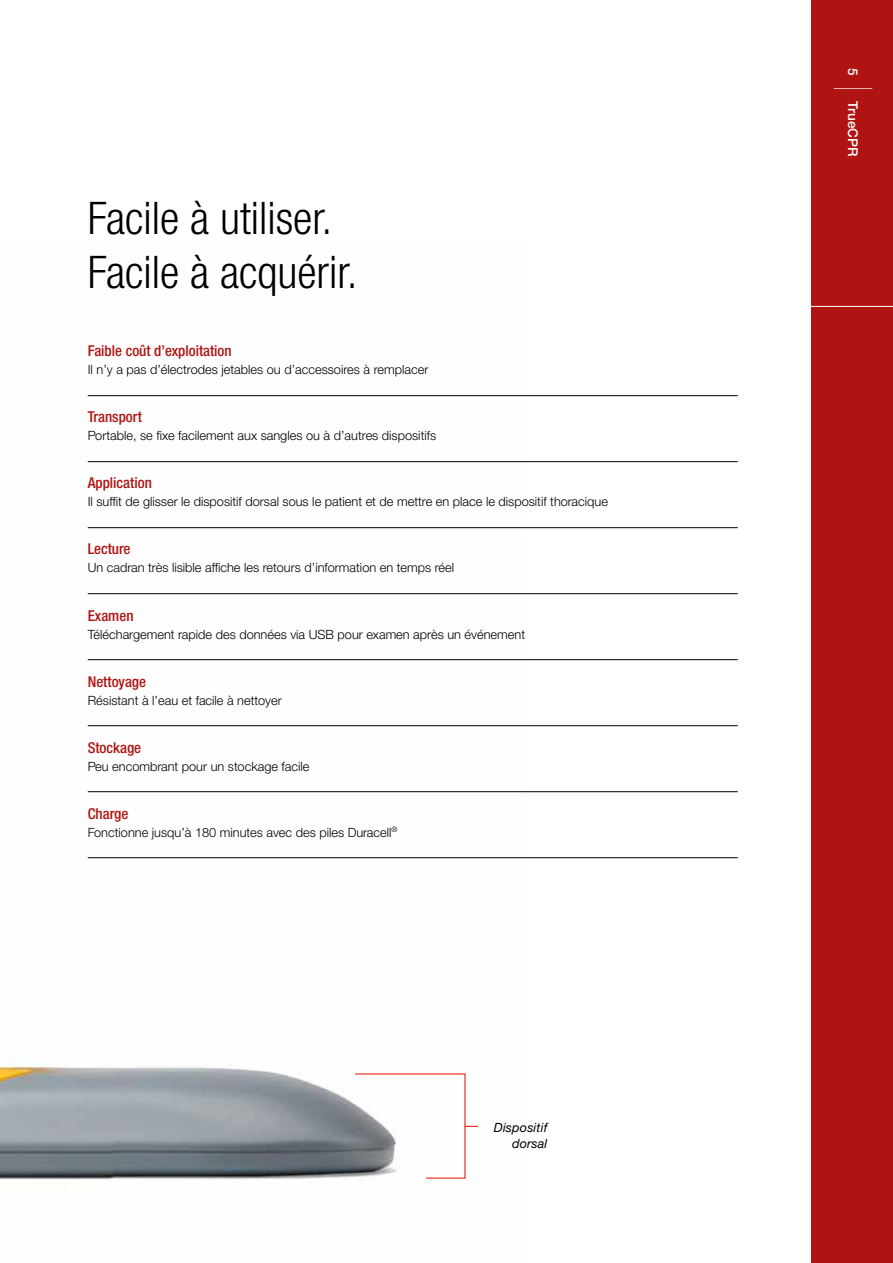
<style>
.page{position:relative;width:893px;height:1263px;background:#fff}
.page>*{position:absolute;margin:0;border:0;box-sizing:border-box;transform-origin:0 0}
.t1{font:300 condensed 45px/54px "Helvetica Neue LTW1 G";color:#000}
.t2{font:300 38.4px "Helvetica Neue LTW1 G";color:#fff;scale:.33 1}
.t3{font:500 condensed 15px "Helvetica Neue LTW1 G";color:#af1413}
.t4{font:500 13.5px "Helvetica Neue LTW1 G";letter-spacing:.01em;color:#fff}
.t5{font:300 12.75px "Helvetica Neue LTW1 G";color:#000}
.t6{font:italic 12.75px/16.5px "Helvetica Neue LTW1 G";letter-spacing:.01em;color:#000;text-align:right}
</style>
<div class="page">
<img style="left:0;top:395px;width:523px;height:785px">
<hr style="left:88px;top:395px;width:650px;height:1px;background:#000">
<hr style="left:88px;top:461px;width:650px;height:1px;background:#000">
<hr style="left:88px;top:527px;width:650px;height:1px;background:#000">
<hr style="left:88px;top:593px;width:650px;height:1px;background:#000">
<hr style="left:88px;top:659px;width:650px;height:1px;background:#000">
<hr style="left:88px;top:725px;width:650px;height:1px;background:#000">
<hr style="left:88px;top:791px;width:650px;height:1px;background:#000">
<hr style="left:88px;top:857px;width:650px;height:1px;background:#000">
<svg style="left:354px;top:1073px;width:124px;height:106px"></svg>
<div style="left:812px;top:0;width:81px;height:1263px;background:#af1413"></div>
<hr style="left:794px;top:306px;width:99px;height:1px;background:#fff">
<h1 class="t1" style="left:88px;top:191px;width:271px">Facile à utiliser.<br>Facile à acquérir.</h1>
<p class="t3" style="left:88px;top:342px;width:146px">Faible coût d’exploitation</p>
<p class="t5" style="left:88px;top:362px;width:342px">Il n’y a pas d’électrodes jetables ou d’accessoires à remplacer</p>
<p class="t3" style="left:88px;top:408px;width:56px">Transport</p>
<p class="t5" style="left:88px;top:428px;width:350px">Portable, se fixe facilement aux sangles ou à d’autres dispositifs</p>
<p class="t3" style="left:88px;top:474px;width:66px">Application</p>
<p class="t5" style="left:88px;top:494px;width:522px">Il suffit de glisser le dispositif dorsal sous le patient et de mettre en place le dispositif thoracique</p>
<p class="t3" style="left:88px;top:540px;width:44px">Lecture</p>
<p class="t5" style="left:88px;top:560px;width:368px">Un cadran très lisible affiche les retours d’information en temps réel</p>
<p class="t3" style="left:88px;top:606px;width:47px">Examen</p>
<p class="t5" style="left:88px;top:626px;width:439px">Téléchargement rapide des données via USB pour examen après un événement</p>
<p class="t3" style="left:88px;top:672px;width:60px">Nettoyage</p>
<p class="t5" style="left:88px;top:692px;width:195px">Résistant à l’eau et facile à nettoyer</p>
<p class="t3" style="left:88px;top:738px;width:55px">Stockage</p>
<p class="t5" style="left:88px;top:758px;width:223px">Peu encombrant pour un stockage facile</p>
<p class="t3" style="left:88px;top:804px;width:42px">Charge</p>
<p class="t5" style="left:88px;top:824px;width:311px">Fonctionne jusqu’à 180 minutes avec des piles Duracell<sup>®</sup></p>
<p class="t6" style="left:494px;top:1119px;width:55px">Dispositif dorsal</p>
<p class="t4" style="left:861px;top:68px;width:9px;rotate:90deg">5</p>
<h2 class="t2" style="left:879px;top:87px;width:10px;rotate:90deg">|</h2>
<p class="t4" style="left:861px;top:101px;width:58px;rotate:90deg">TrueCPR</p>
</div>
